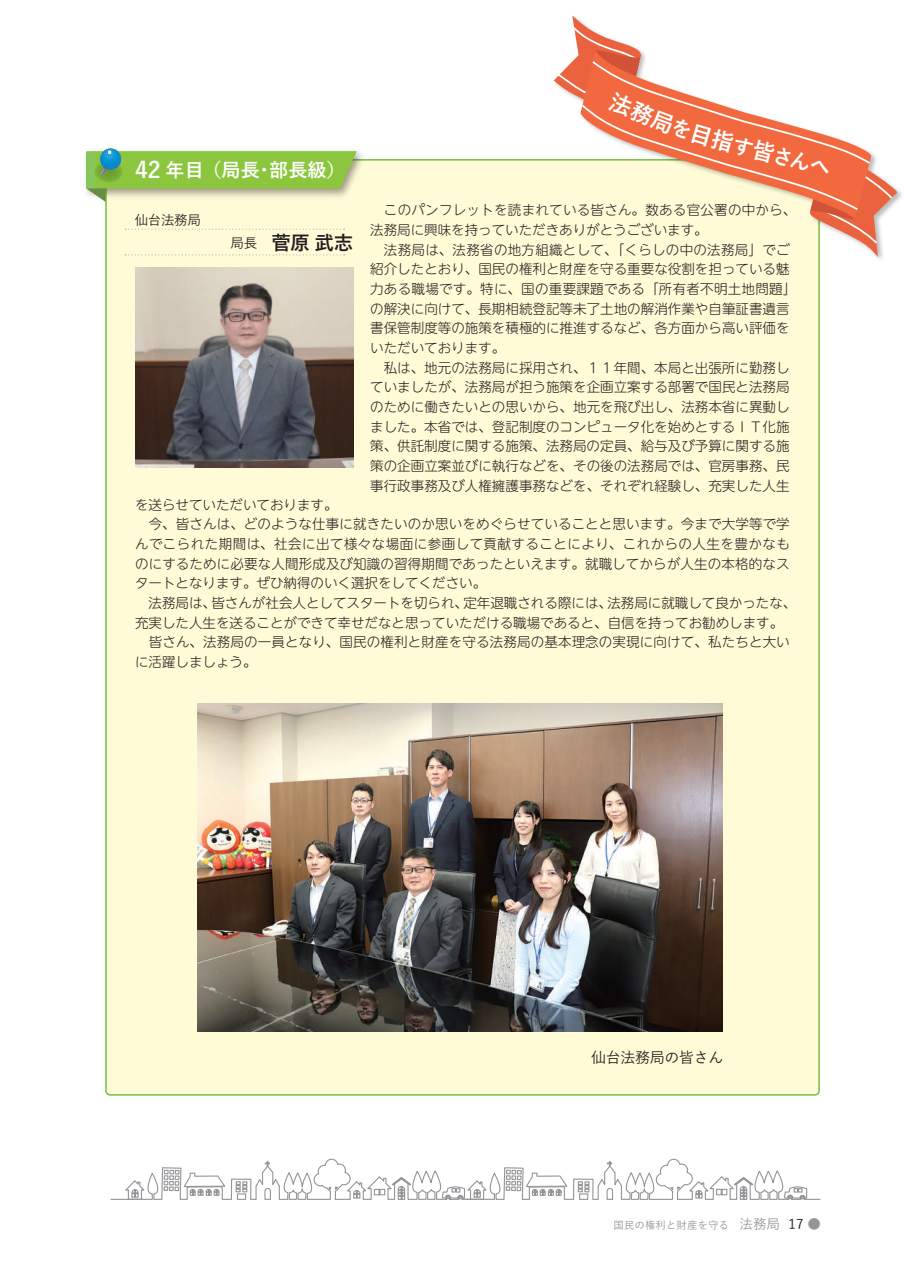
<style>
.page{position:relative;width:906px;height:1285px;background:#fff}
.page>*{position:absolute;margin:0;border:0;box-sizing:border-box;transform-origin:0 0}
.t1{font:700 19.5px "Yu Go";color:#231f20}
.t2{font:700 19.05px "Yu Go";color:#fff}
.t3{font:500 15px "Yu Go";letter-spacing:-.025em;color:#231f20}
.t4{font:300 13.5px/19.6px "UD Shin M Go Pro";color:#231f20}
.t5{font:500 13.5px "Yu Go";letter-spacing:-.025em;color:#231f20}
.t6{font:500 10.5px "Yu Go";color:#939598}
.s1{font-size:22.5px}
.s2{font-weight:500;font-size:13.5px}
.s3{font-size:13.5px}
.s4{font-size:13.5px;color:#231f20}
</style>
<div class="page">
<div style="left:106px;top:160px;width:713px;height:934px;background:#fffbd6;border-radius:4px"></div>
<svg style="left:125px;top:254px;width:219px;height:1px"></svg>
<svg style="left:125px;top:229px;width:219px;height:1px"></svg>
<img style="left:135px;top:267px;width:218px;height:201px">
<img style="left:357px;top:151px;width:14px;height:20px">
<img style="left:103px;top:144px;width:14px;height:59px">
<svg style="left:85px;top:148px;width:272px;height:54px"></svg>
<img style="left:197px;top:703px;width:525px;height:328px">
<svg style="left:111px;top:1158px;width:709px;height:41px"></svg>
<div style="left:553px;top:14px;width:351px;height:249px;background:#231f20;opacity:.3"></div>
<svg style="left:553px;top:15px;width:345px;height:242px"></svg>
<h2 class="t2" style="left:135px;top:159px;width:212px"><span class="s1">42</span> 年目（局長・部長級）</h2>
<p class="t5" style="left:135px;top:207px;width:68px">仙台法務局</p>
<h1 class="t1" style="left:231px;top:232px;width:124px"><span class="s2">局長</span> 菅原 武志</h1>
<p class="t4" style="left:370px;top:199px;width:428px">　このパンフレットを読まれている皆さん。数ある官公署の中から、法務局に興味を持っていただきありがとうございます。<br>　法務局は、法務省の地方組織として、「くらしの中の法務局」でご紹介したとおり、国民の権利と財産を守る重要な役割を担っている魅力ある職場です。特に、国の重要課題である「所有者不明土地問題」の解決に向けて、長期相続登記等未了土地の解消作業や自筆証書遺言書保管制度等の施策を積極的に推進するなど、各方面から高い評価をいただいております。<br>　私は、地元の法務局に採用され、１１年間、本局と出張所に勤務していましたが、法務局が担う施策を企画立案する部署で国民と法務局のために働きたいとの思いから、地元を飛び出し、法務本省に異動しました。本省では、登記制度のコンピュータ化を始めとするＩＴ化施策、供託制度に関する施策、法務局の定員、給与及び予算に関する施策の企画立案並びに執行などを、その後の法務局では、官房事務、民事行政事務及び人権擁護事務などを、それぞれ経験し、充実した人生</p>
<p class="t4" style="left:135px;top:494px;width:663px">を送らせていただいております。<br>　今、皆さんは、どのような仕事に就きたいのか思いをめぐらせていることと思います。今まで大学等で学んでこられた期間は、社会に出て様々な場面に参画して貢献することにより、これからの人生を豊かなものにするために必要な人間形成及び知識の習得期間であったといえます。就職してからが人生の本格的なスタートとなります。ぜひ納得のいく選択をしてください。<br>　法務局は、皆さんが社会人としてスタートを切られ、定年退職される際には、法務局に就職して良かったな、充実した人生を送ることができて幸せだなと思っていただける職場であると、自信を持ってお勧めします。　皆さん、法務局の一員となり、国民の権利と財産を守る法務局の基本理念の実現に向けて、私たちと大いに活躍しましょう。</p>
<p class="t3" style="left:591px;top:1043px;width:133px">仙台法務局の皆さん</p>
<p class="t6" style="left:613px;top:1214px;width:209px">国民の権利と財産を守る　<span class="s3">法務局</span> <span class="s4">17</span> <span class="s3">●</span></p>
</div>
